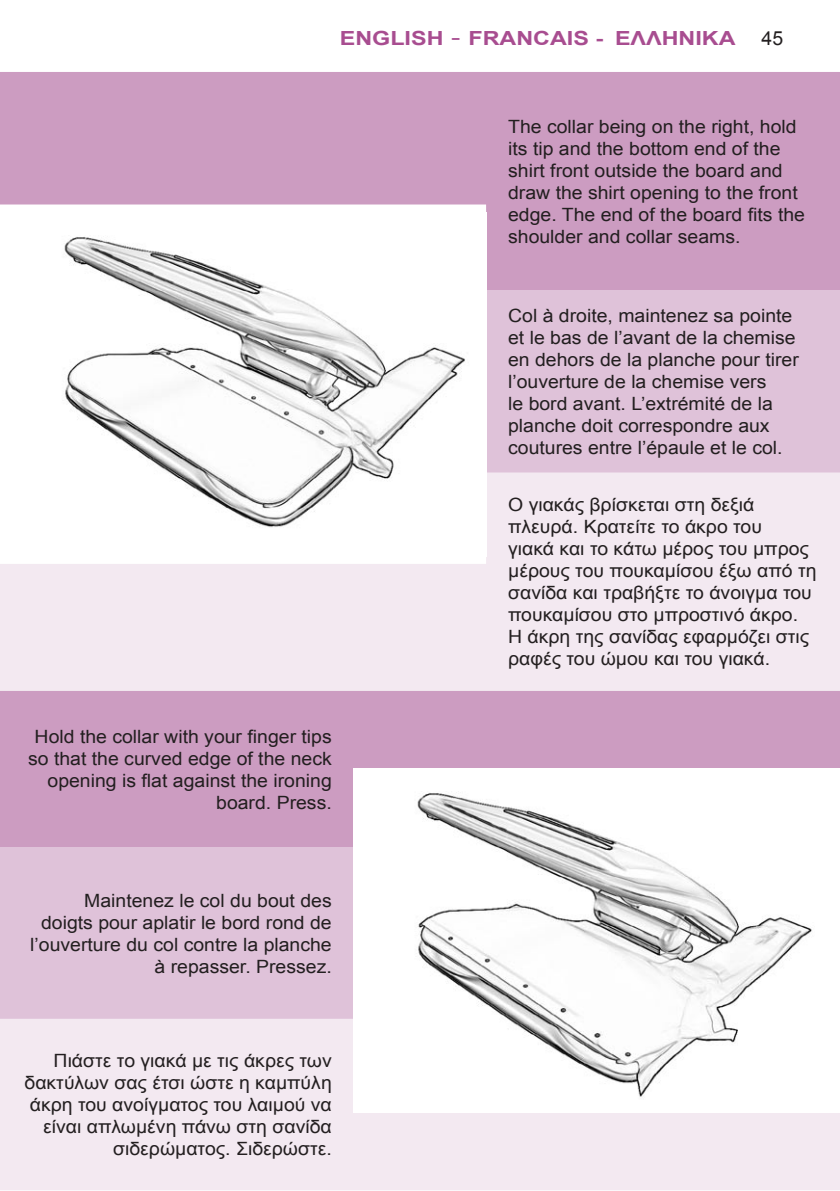
<style>
.page{position:relative;width:840px;height:1191px;background:#fff}
.page>*{position:absolute;margin:0;border:0;box-sizing:border-box;transform-origin:0 0}
.t1{font:700 19.4px "Arial";color:#a84d90;scale:1.2 1}
.t2{font:19.4px "Arial";color:#231f20}
.t3{font:18.2px/22px "Arial";color:#231f20;scale:1.06 1}
.s1{font-weight:400;font-size:23.4px}
</style>
<div class="page">
<div style="left:0;top:72px;width:839px;height:218px;background:#cc9cc1"></div>
<div style="left:486px;top:290px;width:353px;height:182px;background:#dfc2d9"></div>
<div style="left:0;top:472px;width:839px;height:219px;background:#f3e9f1"></div>
<img style="left:0;top:212px;width:486px;height:344px">
<div style="left:0;top:691px;width:839px;height:156px;background:#cc9cc1"></div>
<div style="left:0;top:847px;width:353px;height:171px;background:#dfc2d9"></div>
<div style="left:0;top:1018px;width:839px;height:172px;background:#f3e9f1"></div>
<img style="left:353px;top:768px;width:486px;height:344px">
<p class="t1" style="left:339px;top:26px;width:331px">ENGLISH <span class="s1">-</span> FRANCAIS - ΕΛΛΗΝΙΚΑ</p>
<p class="t2" style="left:761px;top:26px;width:23px">45</p>
<p class="t3" style="left:28px;top:725px;width:288px;text-align:right">Hold the collar with your finger tips so that the curved edge of the neck opening is flat against the ironing board. Press.</p>
<p class="t3" style="left:508px;top:116px;width:281px">The collar being on the right, hold its tip and the bottom end of the shirt front outside the board and draw the shirt opening to the front edge. The end of the board fits the shoulder and collar seams.</p>
<p class="t3" style="left:508px;top:305px;width:275px">Col à droite, maintenez sa pointe et le bas de l’avant de la chemise en dehors de la planche pour tirer l’ouverture de la chemise vers<br>le bord avant. L’extrémité de la planche doit correspondre aux coutures entre l’épaule et le col.</p>
<p class="t3" style="left:508px;top:494px;width:292px">Ο γιακάς βρίσκεται στη δεξιά πλευρά. Κρατείτε το άκρο του<br>γιακά και το κάτω μέρος του μπρος μέρους του πουκαμίσου έξω από τη σανίδα και τραβήξτε το άνοιγμα του πουκαμίσου στο μπροστινό άκρο.<br>Η άκρη της σανίδας εφαρμόζει στις ραφές του ώμου και του γιακά.</p>
<p class="t3" style="left:30px;top:889px;width:286px;text-align:right">Maintenez le col du bout des doigts pour aplatir le bord rond de l’ouverture du col contre la planche à repasser. Pressez.</p>
<p class="t3" style="left:25px;top:1050px;width:291px;text-align:right">Πιάστε το γιακά με τις άκρες των δακτύλων σας έτσι ώστε η καμπύλη άκρη του ανοίγματος του λαιμού να είναι απλωμένη πάνω στη σανίδα σιδερώματος. Σιδερώστε.</p>
</div>
